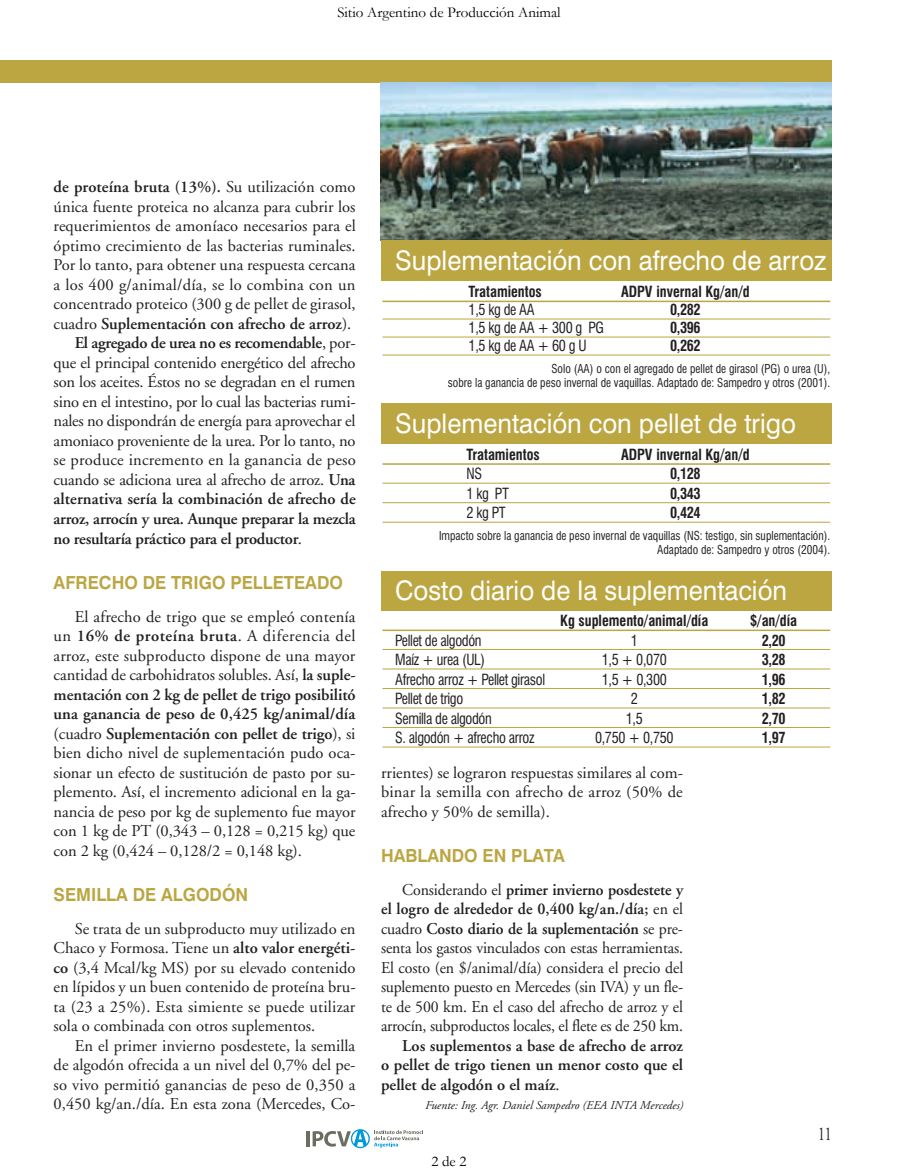
<style>
.page{position:relative;width:898px;height:1175px;background:#fff}
.page>*{position:absolute;margin:0;border:0;box-sizing:border-box;transform-origin:0 0}
.t1{font:27px "Swiss 721 BT";color:#fff;scale:.95 1}
.t2{font:19.5px "Adobe Garamond";color:#231f20;scale:.7 1}
.t3{font:700 18px "Swiss 721 BT";color:#bba642;scale:.95 1}
.t4{font:16.5px/19.5px "Adobe Garamond";color:#231f20;text-align:justify}
.t5{font:16.5px/19.5px "Adobe Garamond";color:#231f20;text-align:justify;scale:.96 1}
.t6{font:600 16.5px/19.5px "Adobe Garamond";color:#231f20}
.t7{font:condensed 15px "Swiss 721 BT";letter-spacing:-.025em;color:#231f20;scale:.95 1}
.t8{font:700 condensed 15px "Swiss 721 BT";color:#231f20;scale:.95 1}
.t9{font:15px "Garamond";color:#000}
.t10{font:condensed 12px/13.5px "Swiss 721 BT";color:#231f20;text-align:right;scale:.95 1}
.t11{font:italic 12px "Adobe Garamond";color:#231f20}
.s1{font-weight:600}
.s2{font-weight:400}
</style>
<div class="page">
<div style="left:0;top:60px;width:832px;height:23px;background:#bba642"></div>
<hr style="left:306px;top:1131px;width:4px;height:15px;background:#6d6c61">
<hr style="left:382px;top:300px;width:448px;height:2px;background:#bba642">
<hr style="left:382px;top:318px;width:448px;height:1px;background:#bba642">
<hr style="left:382px;top:336px;width:448px;height:1px;background:#bba642">
<hr style="left:382px;top:354px;width:448px;height:1px;background:#bba642">
<hr style="left:382px;top:463px;width:448px;height:2px;background:#bba642">
<hr style="left:382px;top:483px;width:448px;height:1px;background:#bba642">
<hr style="left:382px;top:502px;width:448px;height:1px;background:#bba642">
<hr style="left:382px;top:522px;width:448px;height:1px;background:#bba642">
<hr style="left:382px;top:629px;width:448px;height:2px;background:#bba642">
<hr style="left:382px;top:649px;width:448px;height:1px;background:#bba642">
<hr style="left:382px;top:668px;width:448px;height:1px;background:#bba642">
<hr style="left:382px;top:688px;width:448px;height:1px;background:#bba642">
<hr style="left:382px;top:707px;width:448px;height:1px;background:#bba642">
<hr style="left:382px;top:727px;width:448px;height:1px;background:#bba642">
<hr style="left:382px;top:746px;width:448px;height:1px;background:#bba642">
<img style="left:381px;top:82px;width:451px;height:159px">
<div style="left:381px;top:241px;width:451px;height:40px;background:#bba642"></div>
<div style="left:381px;top:403px;width:451px;height:41px;background:#bba642"></div>
<div style="left:381px;top:571px;width:451px;height:39px;background:#bba642"></div>
<svg style="left:313px;top:1129px;width:110px;height:18px"></svg>
<p class="t9" style="left:337px;top:3px;width:225px">Sitio Argentino de Producción Animal</p>
<p class="t4" style="left:54px;top:179px;width:304px"><span class="s1">de proteína bruta (13%).</span> Su utilización como única fuente proteica no alcanza para cubrir los requerimientos de amoníaco necesarios para el óptimo crecimiento de las bacterias ruminales.<br>Por lo tanto, para obtener una respuesta cercana a los 400 g/animal/día, se lo combina con un concentrado proteico (300 g de pellet de girasol, cuadro <span class="s1">Suplementación con afrecho de arroz</span>).</p>
<p class="t4" style="left:54px;top:335px;width:304px;text-indent:21px"><span class="s1">El agregado de urea no es recomendable</span>, por&shy;que el principal contenido energético del afrecho son los aceites. Éstos no se degradan en el rumen sino en el intestino, por lo cual las bacterias rumi&shy;nales no dispondrán de energía para aprovechar el amoniaco proveniente de la urea. Por lo tanto, no se produce incremento en la ganancia de peso cuando se adiciona urea al afrecho de arroz. <span class="s1">Una alternativa sería la combinación de afrecho de arroz, arrocín y urea. Aunque preparar la mezcla no resultaría práctico para el productor</span>.</p>
<h4 class="t3" style="left:54px;top:575px;width:306px">AFRECHO DE TRIGO PELLETEADO</h4>
<p class="t4" style="left:54px;top:608px;width:304px;text-indent:21px">El afrecho de trigo que se empleó contenía un <span class="s1">16% de proteína bruta</span>. A diferencia del arroz, este subproducto dispone de una mayor cantidad de carbohidratos solubles. Así, <span class="s1">la suple&shy;mentación con 2 kg de pellet de trigo posibilitó una ganancia de peso de 0,425 kg/animal/día </span>(cuadro <span class="s1">Suplementación con pellet de trigo</span>), si bien dicho nivel de suplementación pudo oca&shy;sionar un efecto de sustitución de pasto por su&shy;plemento. Así, el incremento adicional en la ga&shy;nancia de peso por kg de suplemento fue mayor con 1 kg de PT (0,343 – 0,128 = 0,215 kg) que con 2 kg (0,424 – 0,128/2 = 0,148 kg).</p>
<h4 class="t3" style="left:54px;top:887px;width:206px">SEMILLA DE ALGODÓN</h4>
<p class="t4" style="left:54px;top:920px;width:303px;text-indent:21px">Se trata de un subproducto muy utilizado en Chaco y Formosa. Tiene un <span class="s1">alto valor energéti&shy;co</span> (3,4 Mcal/kg MS) por su elevado contenido en lípidos y un buen contenido de proteína bru&shy;ta (23 a 25%). Esta simiente se puede utilizar sola o combinada con otros suplementos.</p>
<p class="t4" style="left:54px;top:1037px;width:303px;text-indent:21px">En el primer invierno posdestete, la semilla de algodón ofrecida a un nivel del 0,7% del pe&shy;so vivo permitió ganancias de peso de 0,350 a 0,450 kg/an./día. En esta zona (Mercedes, Co-</p>
<p class="t1" style="left:395px;top:250px;width:456px">Suplementación con afrecho de arroz</p>
<h5 class="t8" style="left:469px;top:286px;width:79px">Tratamientos</h5>
<h5 class="t8" style="left:621px;top:286px;width:137px">ADPV invernal Kg/an/d</h5>
<p class="t7" style="left:469px;top:304px;width:71px">1,5 kg de AA</p>
<p class="t8" style="left:670px;top:304px;width:34px">0,282</p>
<p class="t7" style="left:469px;top:322px;width:144px">1,5 kg de AA + 300 g PG</p>
<p class="t8" style="left:670px;top:322px;width:34px">0,396</p>
<p class="t7" style="left:469px;top:340px;width:126px">1,5 kg de AA + 60 g U</p>
<p class="t8" style="left:670px;top:340px;width:34px">0,262</p>
<p class="t10" style="left:448px;top:363px;width:404px">Solo (AA) o con el agregado de pellet de girasol (PG) o urea (U),<br>sobre la ganancia de peso invernal de vaquillas. Adaptado de: Sampedro y otros (2001).</p>
<p class="t1" style="left:395px;top:413px;width:423px">Suplementación con pellet de trigo</p>
<h5 class="t8" style="left:466px;top:448px;width:79px">Tratamientos</h5>
<h5 class="t8" style="left:621px;top:448px;width:137px">ADPV invernal Kg/an/d</h5>
<p class="t7" style="left:466px;top:468px;width:18px">NS</p>
<p class="t8" style="left:670px;top:468px;width:34px">0,128</p>
<p class="t7" style="left:466px;top:487px;width:46px">1 kg PT</p>
<p class="t8" style="left:670px;top:487px;width:34px">0,343</p>
<p class="t7" style="left:466px;top:507px;width:43px">2 kg PT</p>
<p class="t8" style="left:670px;top:507px;width:34px">0,424</p>
<p class="t10" style="left:439px;top:530px;width:413px">Impacto sobre la ganancia de peso invernal de vaquillas (NS: testigo, sin suplementación).<br>Adaptado de: Sampedro y otros (2004).</p>
<p class="t1" style="left:395px;top:580px;width:414px">Costo diario de la suplementación</p>
<p class="t8" style="left:560px;top:615px;width:157px">Kg suplemento/animal/día</p>
<p class="t8" style="left:750px;top:615px;width:51px">$/an/día</p>
<p class="t7" style="left:395px;top:634px;width:92px">Pellet de algodón</p>
<p class="t7" style="left:631px;top:634px;width:9px">1</p>
<p class="t8" style="left:762px;top:634px;width:27px">2,20</p>
<p class="t7" style="left:395px;top:654px;width:96px">Maíz + urea (UL)</p>
<p class="t7" style="left:602px;top:654px;width:70px">1,5 + 0,070</p>
<p class="t8" style="left:762px;top:654px;width:27px">3,28</p>
<p class="t7" style="left:395px;top:673px;width:159px">Afrecho arroz + Pellet girasol</p>
<p class="t7" style="left:602px;top:673px;width:70px">1,5 + 0,300</p>
<p class="t8" style="left:762px;top:673px;width:27px">1,96</p>
<p class="t7" style="left:395px;top:693px;width:73px">Pellet de trigo</p>
<p class="t7" style="left:631px;top:693px;width:9px">2</p>
<p class="t8" style="left:762px;top:693px;width:27px">1,82</p>
<p class="t7" style="left:395px;top:712px;width:103px">Semilla de algodón</p>
<p class="t7" style="left:626px;top:712px;width:19px">1,5</p>
<p class="t8" style="left:762px;top:712px;width:27px">2,70</p>
<p class="t7" style="left:395px;top:732px;width:148px">S. algodón + afrecho arroz</p>
<p class="t7" style="left:595px;top:732px;width:84px">0,750 + 0,750</p>
<p class="t8" style="left:762px;top:732px;width:27px">1,97</p>
<p class="t4" style="left:381px;top:764px;width:303px">rrientes) se lograron respuestas similares al com&shy;binar la semilla con afrecho de arroz (50% de afrecho y 50% de semilla).</p>
<h4 class="t3" style="left:381px;top:848px;width:195px">HABLANDO EN PLATA</h4>
<p class="t5" style="left:381px;top:881px;width:316px;text-indent:21px">Considerando el <span class="s1">primer invierno posdestete y el logro de alrededor de 0,400 kg/an./día;</span> en el cuadro <span class="s1">Costo diario de la suplementación</span> se pre&shy;senta los gastos vinculados con estas herramientas.<br>El costo (en $/animal/día) considera el precio del suplemento puesto en Mercedes (sin IVA) y un fle&shy;te de 500 km. En el caso del afrecho de arroz y el arrocín, subproductos locales, el flete es de 250 km.</p>
<p class="t6" style="left:402px;top:1037px;width:282px">Los suplementos a base de afrecho de arroz</p>
<p class="t6" style="left:381px;top:1056px;width:304px">o pellet de trigo tienen un menor costo que el pellet de algodón o el maíz<span class="s2">.</span></p>
<p class="t11" style="left:425px;top:1100px;width:260px">Fuente: Ing. Agr. Daniel Sampedro (EEA INTA Mercedes)</p>
<p class="t9" style="left:431px;top:1151px;width:37px">2 de 2</p>
<p class="t2" style="left:818px;top:1125px;width:21px">11</p>
</div>
